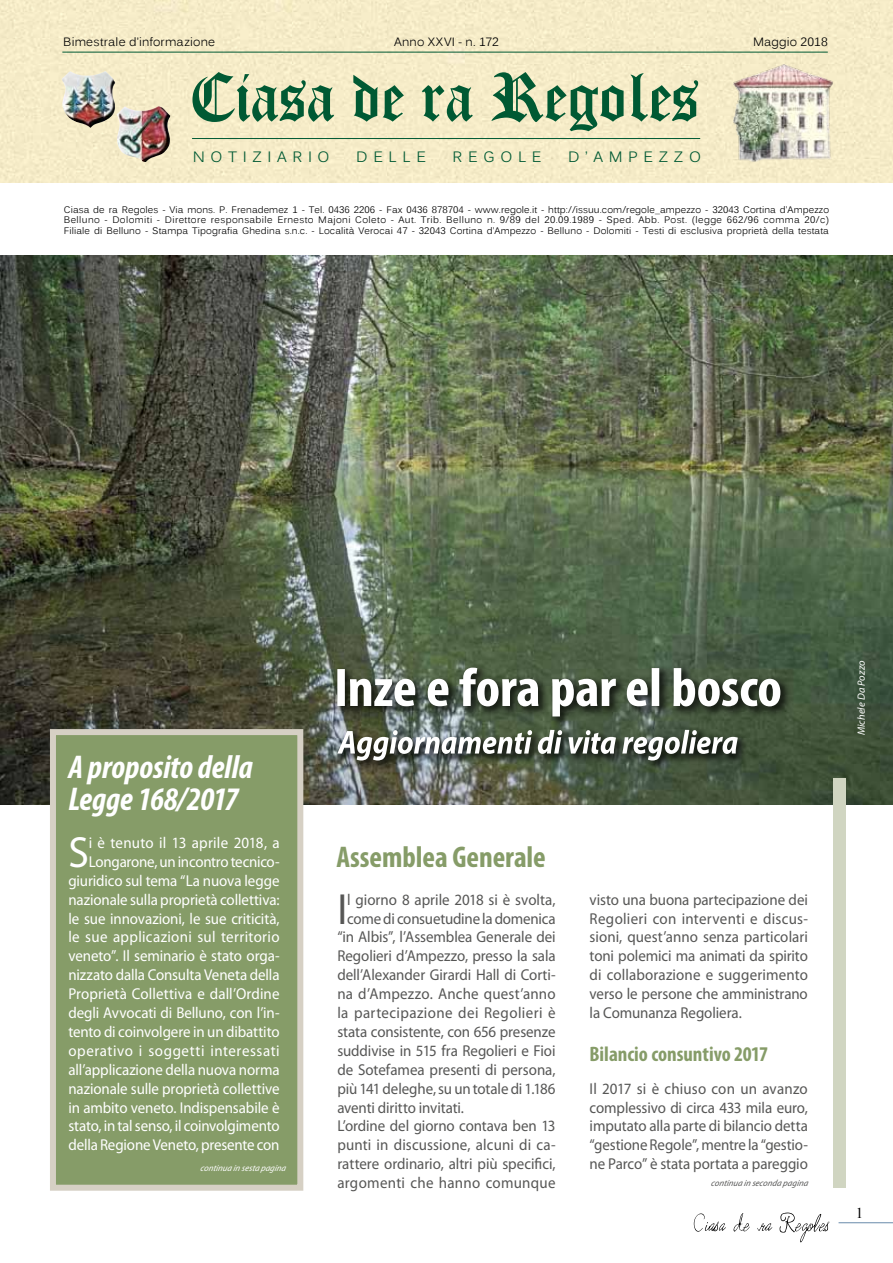
<style>
.page{position:relative;width:893px;height:1263px;background:#fff}
.page>*{position:absolute;margin:0;border:0;box-sizing:border-box;transform-origin:0 0}
.t1{font:43.8px "Myriad Pro";color:#fff;scale:.95 1}
.t2{font:43.8px "Myriad Pro";color:#575756;scale:.95 1}
.t3{font:italic 700 condensed 33px/31.5px "Myriad Pro";letter-spacing:-.005em;color:#fff}
.t4{font:700 condensed 30px "Myriad Pro";color:#869c68}
.t5{font:700 condensed 21px "Myriad Pro";color:#869c68}
.t6{font:15.75px/18.9px "Myriad Pro";letter-spacing:-.005em;color:#575756;text-align:justify;scale:.95 1}
.t7{font:15.75px/18.9px "Myriad Pro";letter-spacing:-.005em;color:#fff;text-align:right;scale:.95 1}
.t8{font:15.75px "Myriad Pro";letter-spacing:.025em;color:#575756;scale:.95 1}
.t9{font:15.75px "Myriad Pro";letter-spacing:.015em;color:#575756;scale:.95 1}
.t10{font:15px "Kalinga";letter-spacing:.375em;color:#005933}
.t11{font:15px "Times New Roman";color:#000}
.t12{font:12px "Kalinga";letter-spacing:.015em;color:#000}
.t13{font:italic 10.5px "Myriad Pro";letter-spacing:.005em;color:#fff}
.t14{font:9.45px/10.5px "Kalinga";letter-spacing:.01em;color:#000;text-align:justify}
.t15{font:italic 9px "Myriad Pro";color:#575756;scale:.95 1}
.t16{font:italic 9px "Myriad Pro";color:#fff;scale:.95 1}
</style>
<div class="page">
<hr style="left:838px;top:1222px;width:55px;height:1px;background:#698aaa">
<svg style="left:694px;top:1212px;width:135px;height:30px"></svg>
<img style="left:0;top:256px;width:893px;height:549px">
<div style="left:0;top:0;width:893px;height:183px;background:#f6ecc8"></div>
<hr style="left:192px;top:138px;width:508px;height:1px;background:#005933">
<hr style="left:62px;top:52px;width:766px;height:1px;background:#005933">
<img style="left:732px;top:64px;width:102px;height:98px">
<div style="left:833px;top:778px;width:13px;height:409px;background:#d0d5c1"></div>
<img style="left:62px;top:71px;width:53px;height:57px">
<img style="left:117px;top:106px;width:53px;height:56px">
<div style="left:50px;top:729px;width:253px;height:462px;background:#869c68;border:6px solid #d6d0c4"></div>
<svg style="left:192px;top:72px;width:506px;height:59px;background:#b3c49f"></svg>
<div style="left:333px;top:664px;width:459px;height:63px;background:#000;opacity:.7"></div>
<svg style="left:337px;top:668px;width:443px;height:48px"></svg>
<div style="left:334px;top:726px;width:414px;height:46px;background:#000;opacity:.7"></div>
<svg style="left:337px;top:730px;width:401px;height:30px"></svg>
<p class="t12" style="left:63px;top:34px;width:154px">Bimestrale d’informazione</p>
<p class="t12" style="left:394px;top:34px;width:106px">Anno XXVI - n. 172</p>
<p class="t12" style="left:753px;top:34px;width:76px">Maggio 2018</p>
<p class="t10" style="left:193px;top:147px;width:138px">NOTIZIARIO</p>
<p class="t10" style="left:356px;top:147px;width:71px">DELLE</p>
<p class="t10" style="left:453px;top:147px;width:90px">REGOLE</p>
<p class="t10" style="left:568px;top:147px;width:134px">D’AMPEZZO</p>
<p class="t14" style="left:64px;top:205px;width:767px">Ciasa de ra Regoles - Via mons. P. Frenademez 1 - Tel. 0436 2206 - Fax 0436 878704 - www.regole.it - http://issuu.com/regole_ampezzo - 32043 Cortina d’Ampezzo Belluno - Dolomiti - Direttore responsabile Ernesto Majoni Coleto - Aut. Trib. Belluno n. 9/89 del 20.09.1989 - Sped. Abb. Post. (legge 662/96 comma 20/c)<br>Filiale di Belluno - Stampa Tipografia Ghedina s.n.c. - Località Verocai 47 - 32043 Cortina d’Ampezzo - Belluno - Dolomiti - Testi di esclusiva proprietà della testata</p>
<h2 class="t3" style="left:68px;top:751px;width:186px">A proposito della<br>Legge 168/2017</h2>
<h1 class="t1" style="left:68px;top:825px;width:23px">S</h1>
<p class="t7" style="left:68px;top:833px;width:224px">i è tenuto il 13 aprile 2018, a Longarone, un incontro tecnico&shy;giuridico sul tema “La nuova legge nazionale sulla proprietà collettiva: le sue innovazioni, le sue criticità, le sue applicazioni sul territorio veneto”. Il seminario è stato orga&shy;nizzato dalla Consulta Veneta della Proprietà Collettiva e dall’Ordine degli Avvocati di Belluno, con l’in&shy;tento di coinvolgere in un dibattito operativo i soggetti interessati all’applicazione della nuova norma nazionale sulle proprietà collettive in ambito veneto. Indispensabile è stato, in tal senso, il coinvolgimento della Regione Veneto, presente con</p>
<h3 class="t4" style="left:336px;top:838px;width:211px">Assemblea Generale</h3>
<h1 class="t2" style="left:337px;top:882px;width:12px">I</h1>
<p class="t6" style="left:347px;top:890px;width:221px">l giorno 8 aprile 2018 si è svolta,</p>
<p class="t6" style="left:590px;top:890px;width:231px">visto una buona partecipazione dei Regolieri con interventi e discus&shy;sioni, quest’anno senza particolari toni polemici ma animati da spirito di collaborazione e suggerimento verso le persone che amministrano la Comunanza Regoliera.</p>
<h3 class="t5" style="left:590px;top:1041px;width:180px">Bilancio consuntivo 2017</h3>
<p class="t6" style="left:590px;top:1079px;width:231px">Il 2017 si è chiuso con un avanzo complessivo di circa 433 mila euro, imputato alla parte di bilancio detta “gestione Regole”, mentre la “gestio-</p>
<p class="t6" style="left:347px;top:908px;width:221px">come di consuetudine la domenica</p>
<p class="t6" style="left:337px;top:927px;width:231px">“in Albis”, l’Assemblea Generale dei</p>
<p class="t6" style="left:337px;top:946px;width:231px">Regolieri d’Ampezzo, presso la sala</p>
<p class="t6" style="left:337px;top:965px;width:231px">dell’Alexander Girardi Hall di Corti-</p>
<p class="t6" style="left:337px;top:984px;width:231px">na d’Ampezzo. Anche quest’anno</p>
<p class="t8" style="left:337px;top:1003px;width:231px">la partecipazione dei Regolieri è</p>
<p class="t6" style="left:337px;top:1022px;width:231px">stata consistente, con 656 presenze</p>
<p class="t6" style="left:337px;top:1041px;width:231px">suddivise in 515 fra Regolieri e Fioi</p>
<p class="t6" style="left:337px;top:1060px;width:231px">de Sotefamea presenti di persona,</p>
<p class="t6" style="left:337px;top:1079px;width:231px">più 141 deleghe, su un totale di 1.186</p>
<p class="t6" style="left:337px;top:1097px;width:135px">aventi diritto invitati.</p>
<p class="t6" style="left:337px;top:1116px;width:231px">L’ordine del giorno contava ben 13</p>
<p class="t6" style="left:337px;top:1135px;width:231px">punti in discussione, alcuni di ca-</p>
<p class="t6" style="left:337px;top:1154px;width:231px">rattere ordinario, altri più specifici,</p>
<p class="t9" style="left:337px;top:1173px;width:231px">argomenti che hanno comunque</p>
<p class="t16" style="left:200px;top:1162px;width:94px">continua in sesta pagina</p>
<p class="t6" style="left:590px;top:1154px;width:231px">ne Parco” è stata portata a pareggio</p>
<p class="t15" style="left:711px;top:1177px;width:106px">continua in seconda pagina</p>
<p class="t13" style="left:855px;top:735px;width:76px;rotate:-90deg">Michele Da Pozzo</p>
<p class="t11" style="left:856px;top:1203px;width:9px">1</p>
</div>
